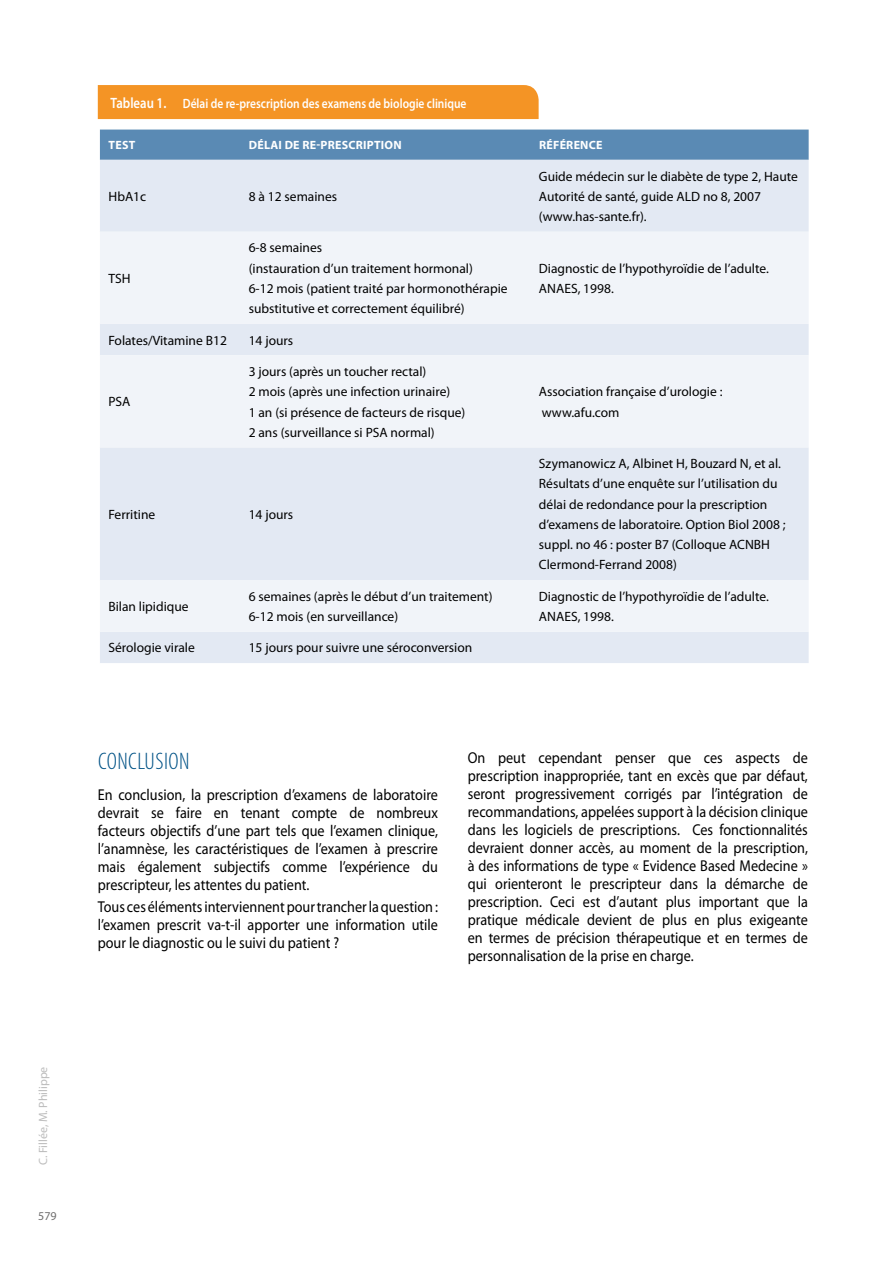
<style>
.page{position:relative;width:893px;height:1263px;background:#fff}
.page>*{position:absolute;margin:0;border:0;box-sizing:border-box;transform-origin:0 0}
.t1{font:300 condensed 24px "Myriad Pro";letter-spacing:.02em;color:#005286}
.t2{font:15.75px/18px "Myriad Pro";color:#000;text-align:justify;scale:.9 1}
.t3{font:13.5px/20.2px "Myriad Pro";color:#000}
.t4{font:600 13.5px "Myriad Pro";color:#fff;scale:.85 1}
.t5{font:700 12px "Myriad Pro";letter-spacing:.02em;color:#fff}
.t6{font:12px "Myriad Pro";color:#bcbcbc}
.t7{font:12px "Myriad Pro";color:#706f6f}
.s1{font-size:15px}
</style>
<div class="page">
<div style="left:100px;top:130px;width:709px;height:30px;background:#5a8ab4"></div>
<div style="left:100px;top:160px;width:709px;height:503px;background:#e3e9f3"></div>
<svg style="left:100px;top:232px;width:709px;height:400px;fill:#f1f4f9"></svg>
<div style="left:98px;top:85px;width:441px;height:34px;background:#f49425"></div>
<p class="t6" style="left:36px;top:1165px;width:100px;rotate:-90deg">C. Fillée, M. Philippe</p>
<p class="t7" style="left:38px;top:1209px;width:20px">579</p>
<p class="t4" style="left:111px;top:95px;width:420px"><span class="s1">Tableau 1.</span> Délai de re-prescription des examens de biologie clinique</p>
<p class="t5" style="left:109px;top:137px;width:28px">TEST</p>
<p class="t5" style="left:249px;top:137px;width:154px">DÉLAI DE RE-PRESCRIPTION</p>
<p class="t5" style="left:539px;top:137px;width:65px">RÉFÉRENCE</p>
<p class="t3" style="left:108px;top:186px;width:39px">HbA1c</p>
<p class="t3" style="left:249px;top:186px;width:90px">8 à 12 semaines</p>
<p class="t3" style="left:108px;top:268px;width:24px">TSH</p>
<p class="t3" style="left:249px;top:238px;width:261px">6-8 semaines<br>(instauration d’un traitement hormonal)<br>6-12 mois (patient traité par hormonothérapie substitutive et correctement équilibré)</p>
<p class="t3" style="left:108px;top:330px;width:120px">Folates/Vitamine B12</p>
<p class="t3" style="left:249px;top:330px;width:46px">14 jours</p>
<p class="t3" style="left:108px;top:391px;width:24px">PSA</p>
<p class="t3" style="left:249px;top:361px;width:218px">3 jours (après un toucher rectal)<br>2 mois (après une infection urinaire)<br>1 an (si présence de facteurs de risque)<br>2 ans (surveillance si PSA normal)</p>
<p class="t3" style="left:108px;top:504px;width:48px">Ferritine</p>
<p class="t3" style="left:249px;top:504px;width:46px">14 jours</p>
<p class="t3" style="left:539px;top:166px;width:261px">Guide médecin sur le diabète de type 2, Haute<br>Autorité de santé, guide ALD no 8, 2007 (www.has-sante.fr).</p>
<p class="t3" style="left:539px;top:258px;width:231px">Diagnostic de l’hypothyroïdie de l’adulte.<br>ANAES, 1998.</p>
<p class="t3" style="left:539px;top:381px;width:185px">Association française d’urologie : www.afu.com</p>
<p class="t3" style="left:539px;top:453px;width:248px">Szymanowicz A, Albinet H, Bouzard N, et al.<br>Résultats d’une enquête sur l’utilisation du délai de redondance pour la prescription d’examens de laboratoire. Option Biol 2008 ; suppl. no 46 : poster B7 (Colloque ACNBH Clermond-Ferrand 2008)</p>
<p class="t3" style="left:108px;top:596px;width:82px">Bilan lipidique</p>
<p class="t3" style="left:249px;top:586px;width:245px">6 semaines (après le début d’un traitement)<br>6-12 mois (en surveillance)</p>
<p class="t3" style="left:539px;top:586px;width:231px">Diagnostic de l’hypothyroïdie de l’adulte.<br>ANAES, 1998.</p>
<p class="t3" style="left:108px;top:638px;width:88px">Sérologie virale</p>
<p class="t3" style="left:249px;top:638px;width:225px">15 jours pour suivre une séroconversion</p>
<h1 class="t1" style="left:98px;top:747px;width:93px">CONCLUSION</h1>
<p class="t2" style="left:98px;top:785px;width:379px">En conclusion, la prescription d’examens de laboratoire devrait se faire en tenant compte de nombreux facteurs objectifs d’une part tels que l’examen clinique, l’anamnèse, les caractéristiques de l’examen à prescrire mais également subjectifs comme l’expérience du prescripteur, les attentes du patient.</p>
<p class="t2" style="left:98px;top:898px;width:379px">Tous ces éléments interviennent pour trancher la question : l’examen prescrit va-t-il apporter une information utile pour le diagnostic ou le suivi du patient ?</p>
<p class="t2" style="left:468px;top:748px;width:379px">On peut cependant penser que ces aspects de prescription inappropriée, tant en excès que par défaut, seront progressivement corrigés par l’intégration de recommandations, appelées support à la décision clinique dans les logiciels de prescriptions. Ces fonctionnalités devraient donner accès, au moment de la prescription, à des informations de type « Evidence Based Medecine » qui orienteront le prescripteur dans la démarche de prescription. Ceci est d’autant plus important que la pratique médicale devient de plus en plus exigeante en termes de précision thérapeutique et en termes de personnalisation de la prise en charge.</p>
</div>
